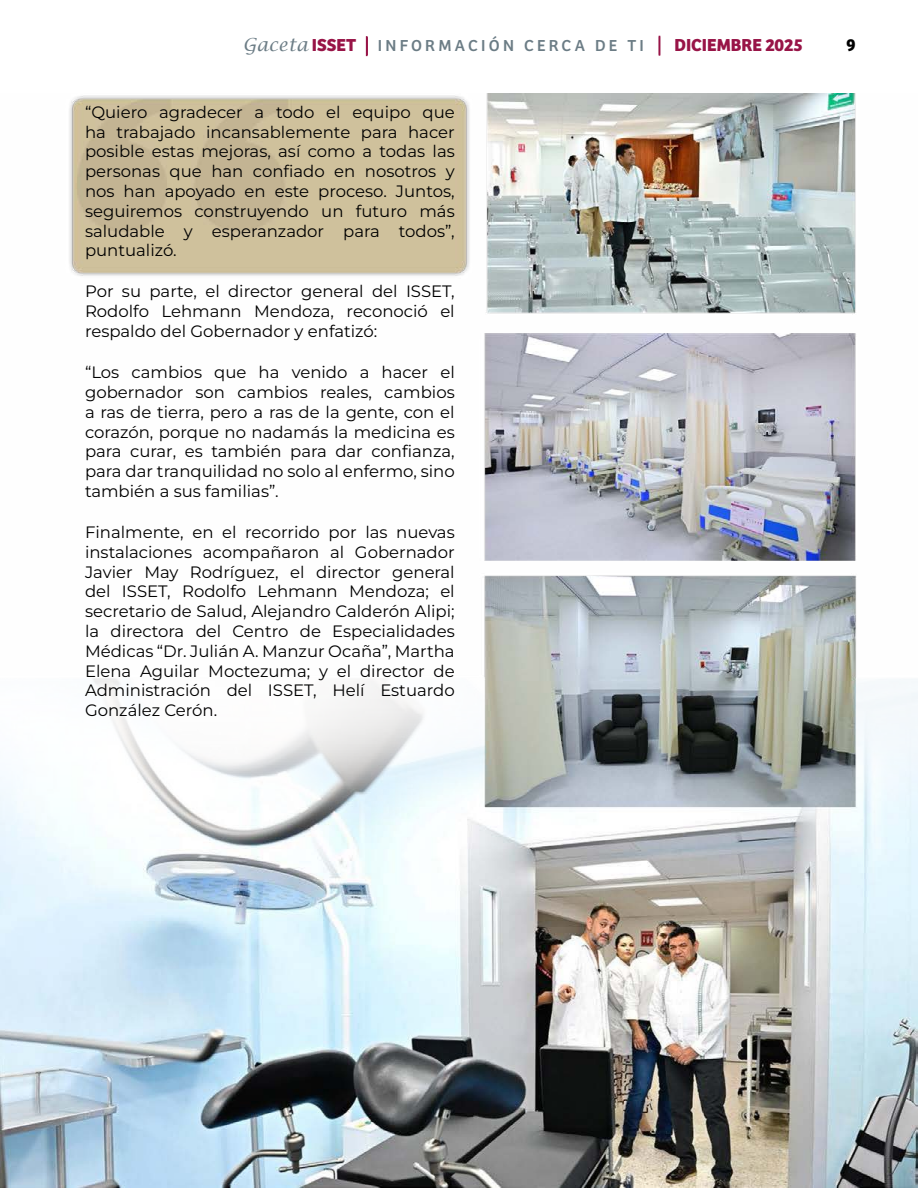
<style>
.page{position:relative;width:918px;height:1188px;background:#fff}
.page>*{position:absolute;margin:0;border:0;box-sizing:border-box;transform-origin:0 0}
.t1{font:700 18px "Bree";color:#981447}
.t2{font:700 18px "Bree";color:#000}
.t3{font:100 16.5px/19.8px "Montserrat";color:#000;text-align:justify}
.t4{font:16.5px "Bree";letter-spacing:.2em;color:#6b7c85}
.s1{font-family:"Lucida Calligraphy";font-style:italic;font-size:18px}
.s2{font-weight:700;font-size:18px;color:#981447}
</style>
<div class="page">
<div style="left:366px;top:36px;width:2px;height:20px;border:2px solid #981447"></div>
<svg style="left:659px;top:36px;width:1px;height:20px"></svg>
<img style="left:0;top:93px;width:918px;height:1095px">
<p class="t4" style="left:243px;top:36px;width:403px"><span class="s1">Gaceta</span><span class="s2">ISSET</span> INFORMACIÓN CERCA DE TI</p>
<p class="t1" style="left:674px;top:34px;width:130px">DICIEMBRE 2025</p>
<p class="t2" style="left:846px;top:34px;width:11px">9</p>
<p class="t3" style="left:85px;top:103px;width:371px">“Quiero agradecer a todo el equipo que ha trabajado incansablemente para hacer posible estas mejoras, así como a todas las personas que han confiado en nosotros y nos han apoyado en este proceso. Juntos, seguiremos construyendo un futuro más saludable y esperanzador para todos”, puntualizó.</p>
<p class="t3" style="left:85px;top:283px;width:371px">Por su parte, el director general del ISSET, Rodolfo Lehmann Mendoza, reconoció el respaldo del Gobernador y enfatizó:</p>
<p class="t3" style="left:85px;top:364px;width:371px">“Los cambios que ha venido a hacer el gobernador son cambios reales, cambios a ras de tierra, pero a ras de la gente, con el corazón, porque no nadamás la medicina es para curar, es también para dar confianza, para dar tranquilidad no solo al enfermo, sino también a sus familias”.</p>
<p class="t3" style="left:85px;top:524px;width:371px">Finalmente, en el recorrido por las nuevas instalaciones acompañaron al Gobernador Javier May Rodríguez, el director general del ISSET, Rodolfo Lehmann Mendoza; el secretario de Salud, Alejandro Calderón Alipi; la directora del Centro de Especialidades Médicas “Dr. Julián A. Manzur Ocaña”, Martha Elena Aguilar Moctezuma; y el director de Administración del ISSET, Helí Estuardo González Cerón.</p>
</div>
